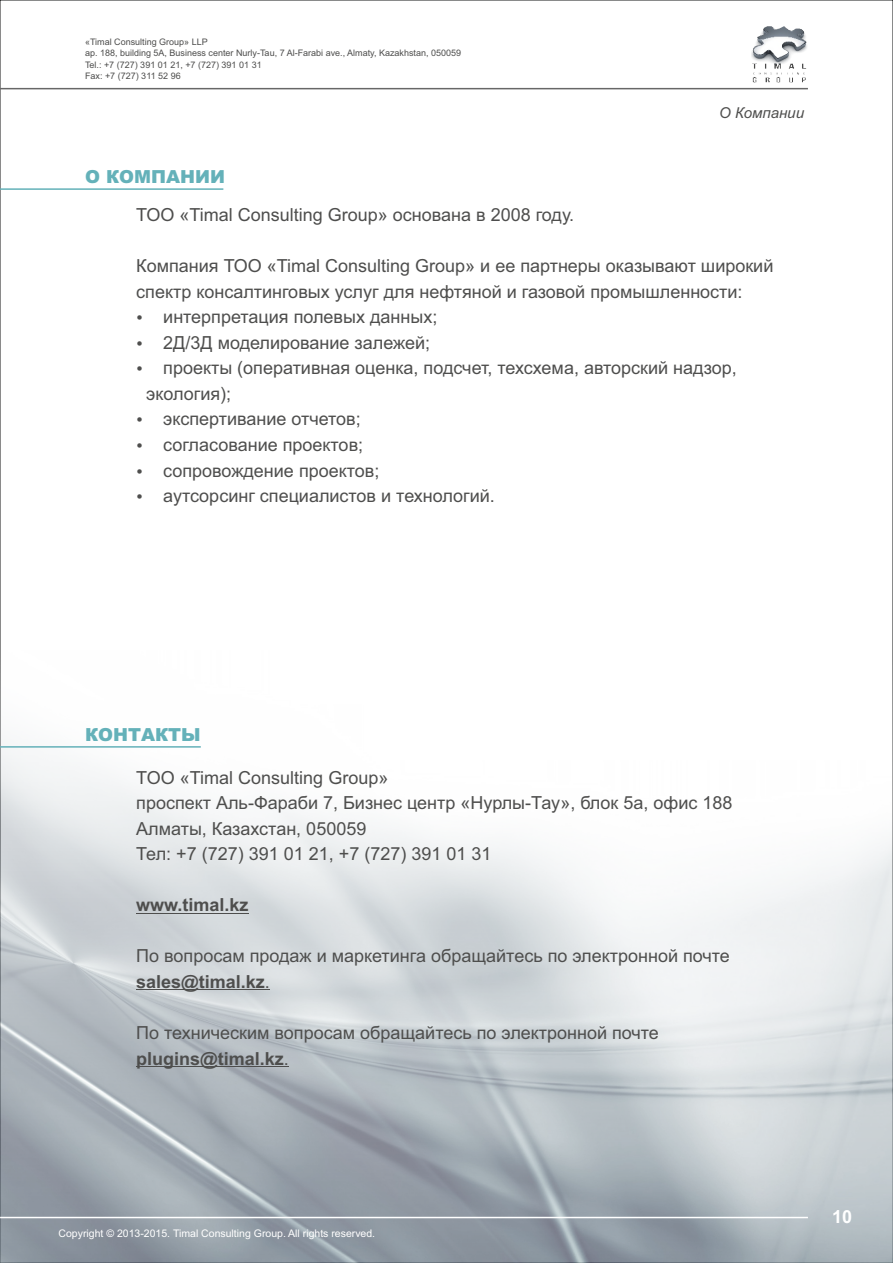
<style>
.page{position:relative;width:893px;height:1263px;background:#fff}
.page>*{position:absolute;margin:0;border:0;box-sizing:border-box;transform-origin:0 0}
.t1{font:18px/25.5px "Arial";color:#4e4e4d}
.t2{font:900 18px "Arial";color:#64b1b9}
.t3{font:700 18px "Arial";color:#4e4e4d}
.t4{font:700 18px "Arial";color:#fff}
.t5{font:italic 15px "Arial";color:#4e4e4d}
.t6{font:10.5px "Arial";color:#fff}
.t7{font:9px/11.4px "Arial";color:#4e4e4d}
.s1{font-weight:700}
</style>
<div class="page">
<img style="left:0;top:625px;width:893px;height:638px">
<hr style="left:0;top:1217px;width:808px;height:1px;background:#fff">
<img style="left:752px;top:26px;width:55px;height:56px">
<hr style="left:0;top:88px;width:808px;height:1px;background:#676767">
<hr style="left:0;top:188px;width:223px;height:2px;background:#64b1b9">
<hr style="left:0;top:746px;width:201px;height:2px;background:#64b1b9">
<hr style="left:136px;top:913px;width:113px;height:1px;background:#4e4e4d">
<hr style="left:136px;top:989px;width:129px;height:1px;background:#4e4e4d">
<hr style="left:136px;top:1066px;width:148px;height:1px;background:#4e4e4d">
<svg style="left:133px;top:0;width:1px;height:1263px"></svg>
<svg style="left:808px;top:0;width:1px;height:1263px"></svg>
<p class="t7" style="left:85px;top:37px;width:378px">«Timal Consulting Group» LLP<br>ap. 188, building 5A, Business center Nurly-Tau, 7 Al-Farabi ave., Almaty, Kazakhstan, 050059<br>Tel.: +7 (727) 391 01 21, +7 (727) 391 01 31<br>Fax: +7 (727) 311 52 96</p>
<p class="t2" style="left:85px;top:170px;width:142px">О КОМПАНИИ</p>
<p class="t5" style="left:719px;top:107px;width:86px">О Компании</p>
<p class="t1" style="left:136px;top:204px;width:440px">ТОО «Timal Consulting Group» основана в 2008 году.</p>
<p class="t1" style="left:136px;top:255px;width:639px">Компания ТОО «Timal Consulting Group» и ее партнеры оказывают широкий спектр консалтинговых услуг для нефтяной и газовой промышленности:</p>
<p class="t1" style="left:136px;top:306px;width:303px">• интерпретация полевых данных;</p>
<p class="t1" style="left:136px;top:331px;width:295px">• 2Д/3Д моделирование залежей;</p>
<p class="t1" style="left:146px;top:357px;width:592px;text-indent:-10px">• проекты (оперативная оценка, подсчет, техсхема, авторский надзор, экология);</p>
<p class="t1" style="left:136px;top:408px;width:226px">• экспертивание отчетов;</p>
<p class="t1" style="left:136px;top:434px;width:228px">• согласование проектов;</p>
<p class="t1" style="left:136px;top:459px;width:245px">• сопровождение проектов;</p>
<p class="t1" style="left:136px;top:485px;width:360px">• аутсорсинг специалистов и технологий.</p>
<p class="t2" style="left:85px;top:728px;width:117px">КОНТАКТЫ</p>
<p class="t1" style="left:136px;top:766px;width:598px">TOO «Timal Consulting Group»<br>проспект Аль-Фараби 7, Бизнес центр «Нурлы-Тау», блок 5а, офис 188<br>Алматы, Казахстан, 050059<br>Тел: +7 (727) 391 01 21, +7 (727) 391 01 31</p>
<p class="t3" style="left:136px;top:898px;width:114px">www.timal.kz</p>
<p class="t1" style="left:136px;top:945px;width:595px">По вопросам продаж и маркетинга обращайтесь по электронной почте <span class="s1">sales@timal.kz</span>.</p>
<p class="t1" style="left:136px;top:1021px;width:524px">По техническим вопросам обращайтесь по электронной почте <span class="s1">plugins@timal.kz</span>.</p>
<p class="t6" style="left:59px;top:1229px;width:318px">Copyright © 2013-2015. Timal Consulting Group. All rights reserved.</p>
<p class="t4" style="left:832px;top:1210px;width:22px">10</p>
</div>
